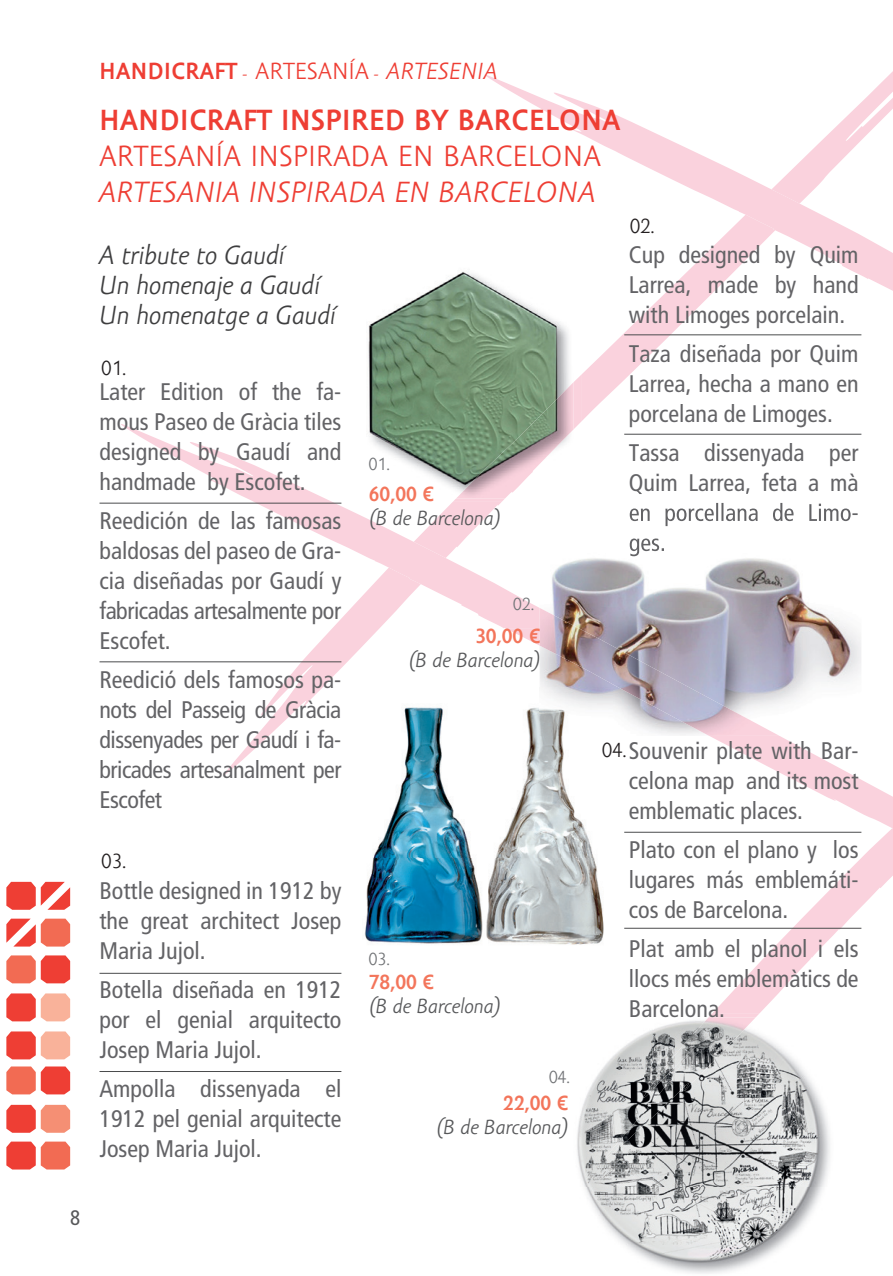
<style>
.page{position:relative;width:893px;height:1276px;background:#fff}
.page>*{position:absolute;margin:0;border:0;box-sizing:border-box;transform-origin:0 0}
.t1{font:700 30px "Amor Sans Pro";letter-spacing:.02em;color:#ee3e34}
.t2{font:30px "Amor Sans Pro";letter-spacing:.02em;color:#ee3e34}
.t3{font:italic 30px "Amor Sans Pro";letter-spacing:.02em;color:#ee3e34}
.t4{font:italic 27px/30px "Amor Sans Pro";color:#3e3e3f}
.t5{font:condensed 24px/30px "Frutiger";color:#636366;text-align:justify}
.t6{font:700 24px "Amor Sans Pro";letter-spacing:.02em;color:#ee3e34}
.t7{font:italic 21px "Amor Sans Pro";color:#57585a}
.t8{font:700 21px "Amor Sans Pro";color:#f3755b}
.t9{font:21px "Amor Sans Pro";color:#231f20}
.t10{font:condensed 21px "Frutiger";color:#57585a}
.t11{font:18px "Amor Sans Pro";color:#727477}
.s1{font-family:"Minion Pro";font-weight:400;font-size:17.1px}
.s2{font-weight:400}
.s3{font-weight:400;font-style:italic}
</style>
<div class="page">
<svg style="left:485px;top:71px;width:408px;height:350px"></svg>
<svg style="left:712px;top:828px;width:181px;height:186px"></svg>
<svg style="left:116px;top:424px;width:777px;height:404px"></svg>
<svg style="left:485px;top:75px;width:408px;height:216px"></svg>
<svg style="left:6px;top:955px;width:64px;height:28px"></svg>
<svg style="left:6px;top:918px;width:64px;height:28px"></svg>
<svg style="left:6px;top:882px;width:64px;height:27px"></svg>
<svg style="left:6px;top:993px;width:64px;height:28px"></svg>
<svg style="left:6px;top:1031px;width:64px;height:28px"></svg>
<svg style="left:6px;top:1066px;width:64px;height:28px"></svg>
<svg style="left:6px;top:1104px;width:64px;height:28px"></svg>
<svg style="left:6px;top:1141px;width:64px;height:28px"></svg>
<img style="left:709px;top:1014px;width:50px;height:3px">
<img style="left:577px;top:1017px;width:253px;height:256px">
<img style="left:605px;top:1017px;width:150px;height:141px">
<img style="left:344px;top:263px;width:238px;height:238px">
<img style="left:453px;top:374px;width:129px;height:127px">
<img style="left:366px;top:270px;width:207px;height:228px">
<img style="left:456px;top:382px;width:117px;height:116px">
<img style="left:540px;top:492px;width:321px;height:244px">
<img style="left:540px;top:608px;width:239px;height:128px">
<img style="left:540px;top:492px;width:42px;height:9px">
<img style="left:540px;top:492px;width:33px;height:6px">
<img style="left:630px;top:492px;width:228px;height:2px">
<img style="left:630px;top:503px;width:228px;height:23px">
<img style="left:630px;top:538px;width:34px;height:18px">
<svg style="left:504px;top:628px;width:37px;height:18px"></svg>
<img style="left:362px;top:687px;width:250px;height:258px">
<img style="left:540px;top:687px;width:72px;height:49px">
<hr style="left:99px;top:502px;width:242px;height:1px;background:#4b4c4d">
<hr style="left:624px;top:334px;width:237px;height:1px;background:#4b4c4d">
<hr style="left:624px;top:434px;width:237px;height:1px;background:#4b4c4d">
<hr style="left:624px;top:831px;width:237px;height:2px;background:#4b4c4d">
<hr style="left:624px;top:927px;width:237px;height:1px;background:#4b4c4d">
<hr style="left:99px;top:661px;width:242px;height:1px;background:#4b4c4d">
<hr style="left:99px;top:972px;width:242px;height:2px;background:#4b4c4d">
<hr style="left:99px;top:1071px;width:242px;height:1px;background:#4b4c4d">
<p class="t6" style="left:99px;top:58px;width:400px">HANDICRAFT <span class="s1">-</span> <span class="s2">ARTESANÍA</span> <span class="s1">-</span> <span class="s3">ARTESENIA</span></p>
<p class="t1" style="left:99px;top:104px;width:522px">HANDICRAFT INSPIRED BY BARCELONA</p>
<p class="t2" style="left:99px;top:140px;width:503px">ARTESANÍA INSPIRADA EN BARCELONA</p>
<p class="t3" style="left:99px;top:176px;width:498px">ARTESANIA INSPIRADA EN BARCELONA</p>
<p class="t9" style="left:630px;top:215px;width:26px">02.</p>
<p class="t4" style="left:99px;top:241px;width:238px">A tribute to Gaudí<br>Un homenaje a Gaudí<br>Un homenatge a Gaudí</p>
<p class="t9" style="left:102px;top:356px;width:26px">01.</p>
<p class="t5" style="left:99px;top:377px;width:243px">Later Edition of the fa&shy;mous Paseo de Gràcia tiles designed by Gaudí and handmade by Escofet.</p>
<p class="t5" style="left:99px;top:506px;width:243px">Reedición de las famosas baldosas del paseo de Gra&shy;cia diseñadas por Gaudí y fabricadas artesalmente por Escofet.</p>
<p class="t5" style="left:99px;top:665px;width:243px">Reedició dels famosos pa&shy;nots del Passeig de Gràcia dissenyades per Gaudí i fa&shy;bricades artesanalment per Escofet</p>
<p class="t9" style="left:102px;top:849px;width:26px">03.</p>
<p class="t5" style="left:99px;top:875px;width:243px">Bottle designed in 1912 by the great architect Josep Maria Jujol.</p>
<p class="t5" style="left:99px;top:974px;width:243px">Botella diseñada en 1912 por el genial arquitecto Josep Maria Jujol.</p>
<p class="t5" style="left:99px;top:1073px;width:243px">Ampolla dissenyada el 1912 pel genial arquitecte Josep Maria Jujol.</p>
<p class="t11" style="left:369px;top:455px;width:23px">01.</p>
<p class="t8" style="left:369px;top:482px;width:67px">60,00 €</p>
<p class="t7" style="left:369px;top:507px;width:134px">(B de Barcelona)</p>
<p class="t11" style="left:513px;top:594px;width:23px">02.</p>
<p class="t8" style="left:475px;top:624px;width:67px">30,00 €</p>
<p class="t7" style="left:408px;top:648px;width:134px">(B de Barcelona)</p>
<p class="t11" style="left:369px;top:949px;width:23px">03.</p>
<p class="t8" style="left:369px;top:970px;width:67px">78,00 €</p>
<p class="t7" style="left:369px;top:995px;width:134px">(B de Barcelona)</p>
<p class="t11" style="left:549px;top:1067px;width:23px">04.</p>
<p class="t8" style="left:503px;top:1091px;width:67px">22,00 €</p>
<p class="t7" style="left:436px;top:1115px;width:134px">(B de Barcelona)</p>
<p class="t5" style="left:629px;top:240px;width:231px">Cup designed by Quim Larrea, made by hand with Limoges porcelain.</p>
<p class="t5" style="left:629px;top:339px;width:231px">Taza diseñada por Quim Larrea, hecha a mano en porcelana de Limoges.</p>
<p class="t5" style="left:629px;top:438px;width:231px">Tassa dissenyada per<br>Quim Larrea, feta a mà</p>
<p class="t5" style="left:629px;top:735px;width:231px">Souvenir plate with Bar&shy;celona map and its most emblematic places.</p>
<p class="t5" style="left:629px;top:834px;width:231px">Plato con el plano y los lugares más emblemáti&shy;cos de Barcelona.</p>
<p class="t5" style="left:629px;top:933px;width:231px">Plat amb el planol i els llocs més emblemàtics de Barcelona.</p>
<p class="t9" style="left:602px;top:739px;width:26px">04.</p>
<p class="t10" style="left:70px;top:1205px;width:12px">8</p>
</div>
